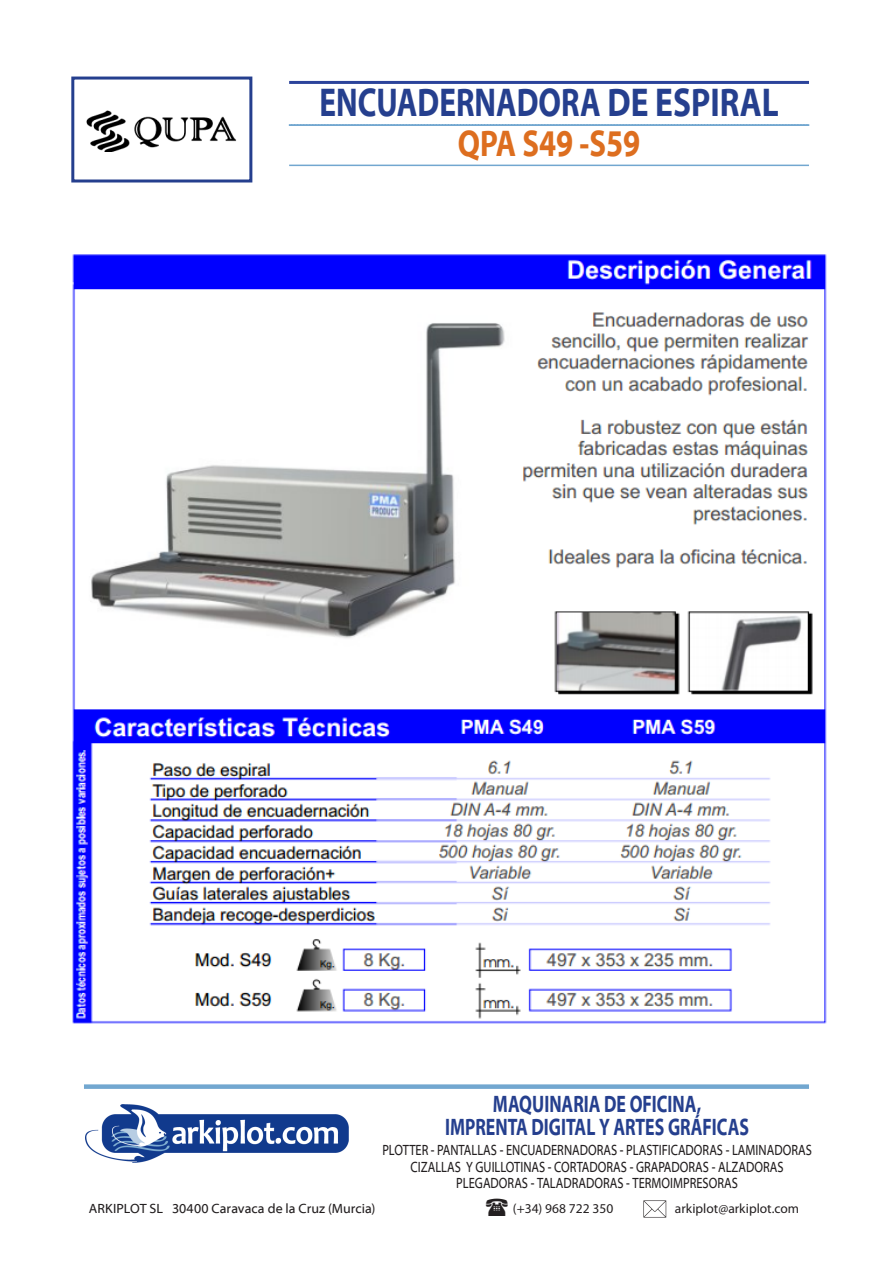
<style>
.page{position:relative;width:893px;height:1263px;background:#fff}
.page>*{position:absolute;margin:0;border:0;box-sizing:border-box;transform-origin:0 0}
.tituloSección{font:700 40.5px "Myriad Web Pro";color:#253f8e;scale:.75 1}
.subtituloSección_-_C{font:700 37.5px "Myriad Web Pro";color:#dd6e1f;scale:.8 1}
.tituloproducto{font:700 24px/22.5px "Myriad Web Pro";color:#253f8e;text-align:center;scale:.72 1}
.tituloproducto-2{font:15px/16.5px "Myriad Web Pro";color:#231f20;text-align:center;scale:.8 1}
.pieizq{font:13.5px "Myriad Web Pro";letter-spacing:.005em;color:#231f20}
.t1{font:13.5px "Myriad Pro";color:#231f20}
</style>
<div class="page">
<div style="left:84px;top:1084px;width:725px;height:5px;background:#72a7d0"></div>
<img style="left:85px;top:1104px;width:264px;height:58px">
<svg style="left:643px;top:1200px;width:23px;height:17px"></svg>
<div style="left:71px;top:77px;width:181px;height:105px;border:3px solid #253f8e"></div>
<hr style="left:289px;top:81px;width:520px;height:3px;background:#2b439b">
<svg style="left:289px;top:124px;width:520px;height:2px"></svg>
<hr style="left:289px;top:165px;width:520px;height:1px;background:#72a7d0">
<img style="left:72px;top:254px;width:755px;height:770px">
<img style="left:86px;top:110px;width:151px;height:42px">
<p class="tituloSección" style="left:319px;top:80px;width:614px">ENCUADERNADORA DE ESPIRAL</p>
<p class="subtituloSección_-_C" style="left:458px;top:123px;width:230px">QPA S49 -S59</p>
<p class="tituloproducto" style="left:445px;top:1093px;width:424px">MAQUINARIA DE OFICINA,<br>IMPRENTA DIGITAL Y ARTES GRÁFICAS</p>
<p class="tituloproducto-2" style="left:382px;top:1142px;width:538px">PLOTTER - PANTALLAS - ENCUADERNADORAS - PLASTIFICADORAS - LAMINADORAS<br>CIZALLAS Y GUILLOTINAS - CORTADORAS - GRAPADORAS - ALZADORAS<br>PLEGADORAS - TALADRADORAS - TERMOIMPRESORAS</p>
<p class="pieizq" style="left:89px;top:1201px;width:288px">ARKIPLOT SL 30400 Caravaca de la Cruz (Murcia)</p>
<p class="t1" style="left:513px;top:1200px;width:102px">(+34) 968 722 350</p>
<p class="t1" style="left:675px;top:1200px;width:126px">arkiplot@arkiplot.com</p>
</div>
